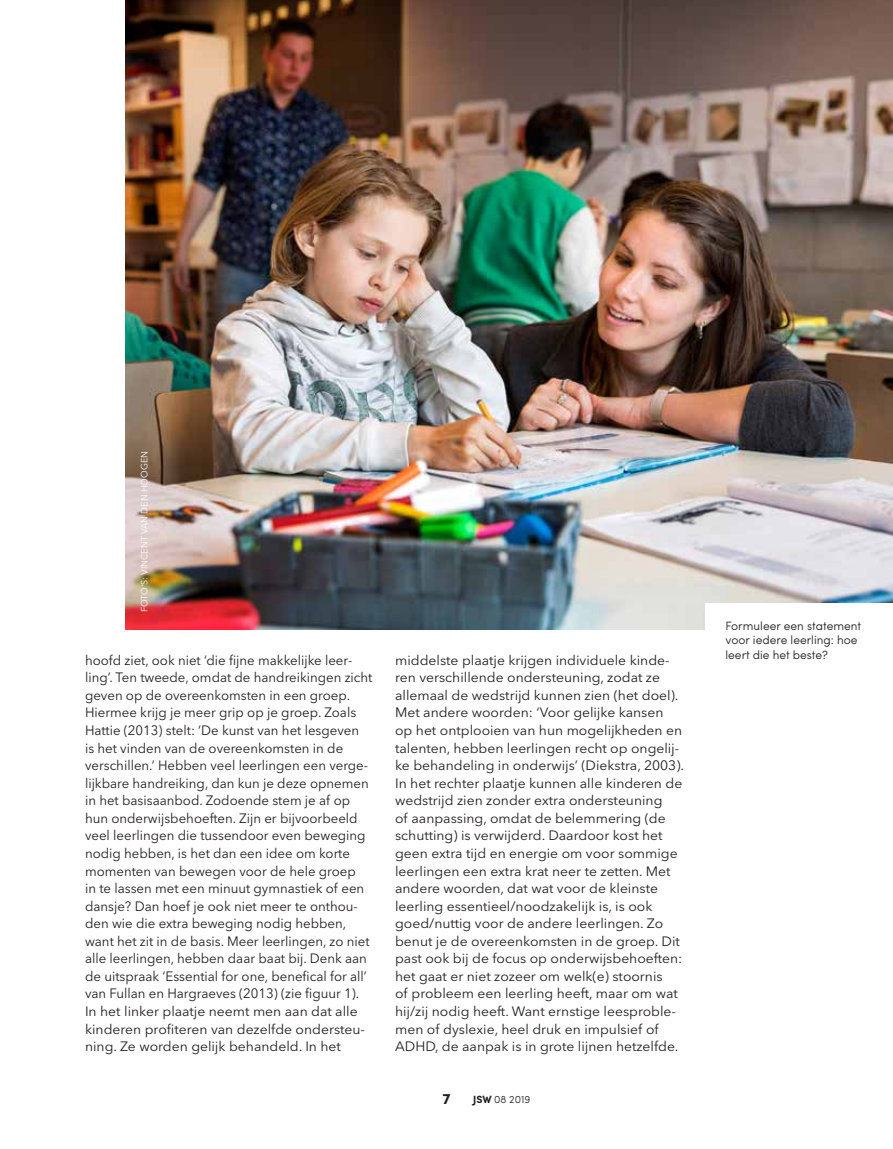
<style>
.page{position:relative;width:893px;height:1149px;background:#fff}
.page>*{position:absolute;margin:0;border:0;box-sizing:border-box;transform-origin:0 0}
.t1{font:700 15px "Sofia Pro";color:#231f20}
.t2{font:13.5px/17.5px "Avenir Next LT Pro";color:#231f20}
.t3{font:300 12px/14.4px "Sofia Pro";color:#231f20}
.t4{font:300 10.5px "Sofia Pro";color:#231f20}
.t5{font:9px "Avenir Next LT Pro";color:#fff}
.s1{font-weight:700}
</style>
<div class="page">
<img style="left:126px;top:0;width:767px;height:629px">
<div style="left:705px;top:603px;width:188px;height:64px;background:#fff"></div>
<p class="t5" style="left:139px;top:612px;width:162px;rotate:-90deg">FOTO'S: VINCENT VAN DEN HOOGEN</p>
<p class="t2" style="left:85px;top:651px;width:289px">hoofd ziet, ook niet ‘die fijne makkelijke leer&shy;ling’. Ten tweede, omdat de handreikingen zicht geven op de overeenkomsten in een groep.<br>Hiermee krijg je meer grip op je groep. Zoals Hattie (2013) stelt: ‘De kunst van het lesgeven<br>is het vinden van de overeenkomsten in de verschillen.’ Hebben veel leerlingen een verge&shy;lijkbare handreiking, dan kun je deze opnemen in het basisaanbod. Zodoende stem je af op hun onderwijsbehoeften. Zijn er bijvoorbeeld veel leerlingen die tussendoor even beweging nodig hebben, is het dan een idee om korte momenten van bewegen voor de hele groep<br>in te lassen met een minuut gymnastiek of een dansje? Dan hoef je ook niet meer te onthou&shy;den wie die extra beweging nodig hebben, want het zit in de basis. Meer leerlingen, zo niet alle leerlingen, hebben daar baat bij. Denk aan de uitspraak ‘Essential for one, benefical for all’ van Fullan en Hargraeves (2013) (zie figuur 1).<br>In het linker plaatje neemt men aan dat alle kinderen profiteren van dezelfde ondersteu&shy;ning. Ze worden gelijk behandeld. In het</p>
<p class="t2" style="left:395px;top:651px;width:290px">middelste plaatje krijgen individuele kinde&shy;ren verschillende ondersteuning, zodat ze allemaal de wedstrijd kunnen zien (het doel).<br>Met andere woorden: ‘Voor gelijke kansen op het ontplooien van hun mogelijkheden en talenten, hebben leerlingen recht op ongelij&shy;ke behandeling in onderwijs’ (Diekstra, 2003).<br>In het rechter plaatje kunnen alle kinderen de wedstrijd zien zonder extra ondersteuning<br>of aanpassing, omdat de belemmering (de schutting) is verwijderd. Daardoor kost het geen extra tijd en energie om voor sommige leerlingen een extra krat neer te zetten. Met andere woorden, dat wat voor de kleinste leerling essentieel/noodzakelijk is, is ook goed/nuttig voor de andere leerlingen. Zo benut je de overeenkomsten in de groep. Dit past ook bij de focus op onderwijsbehoeften: het gaat er niet zozeer om welk(e) stoornis<br>of probleem een leerling heeft, maar om wat hij/zij nodig heeft. Want ernstige leesproble&shy;men of dyslexie, heel druk en impulsief of ADHD, de aanpak is in grote lijnen hetzelfde.</p>
<p class="t1" style="left:442px;top:1086px;width:10px">7</p>
<p class="t4" style="left:473px;top:1090px;width:59px"><span class="s1">JSW</span> 08 2019</p>
<p class="t3" style="left:725px;top:617px;width:137px">Formuleer een statement voor iedere leerling: hoe leert die het beste?</p>
</div>
